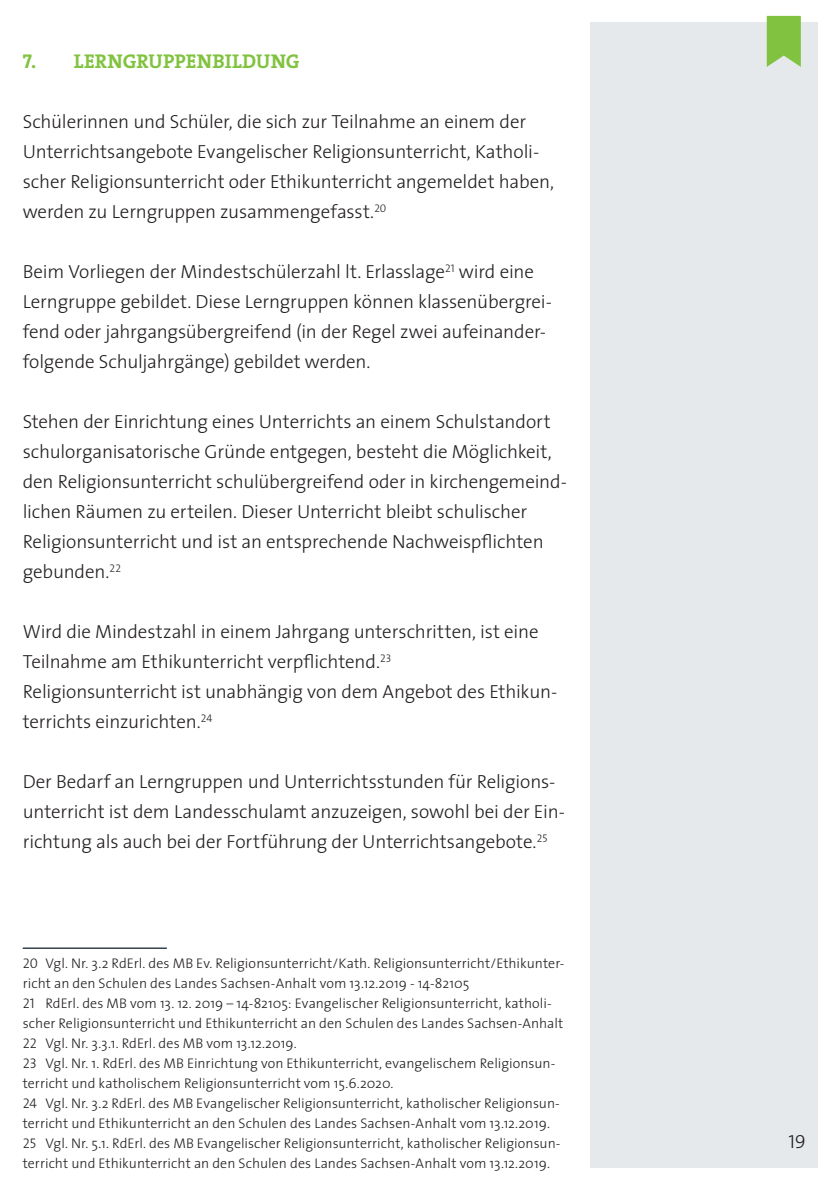
<style>
.page{position:relative;width:840px;height:1191px;background:#fff}
.page>*{position:absolute;margin:0;border:0;box-sizing:border-box;transform-origin:0 0}
.t1{font:20px "The Serif Bold Caps";letter-spacing:.01em;color:#81c340}
.t2{font:300 19px/30px "The Sans";letter-spacing:-.01em;color:#231f20}
.t3{font:19px "The Sans Light Caps";color:#231f20}
.t4{font:300 14px/20px "The Sans";letter-spacing:.005em;color:#231f20}
.s1{font-family:"The Sans Light Caps";font-weight:400}
</style>
<div class="page">
<div style="left:590px;top:23px;width:226px;height:1145px;background:#e5e9eb"></div>
<svg style="left:766px;top:16px;width:34px;height:51px;background:#8ec857"></svg>
<hr style="left:23px;top:947px;width:144px;height:2px;background:#38454d">
<p class="t1" style="left:23px;top:45px;width:278px">7. LERNGRUPPENBILDUNG</p>
<p class="t2" style="left:23px;top:106px;width:532px">Schülerinnen und Schüler, die sich zur Teilnahme an einem der Unterrichtsangebote Evangelischer Religionsunterricht, Katholi&shy;scher Religionsunterricht oder Ethikunterricht angemeldet haben, werden zu Lerngruppen zusammengefasst.<sup>20</sup></p>
<p class="t2" style="left:23px;top:256px;width:530px">Beim Vorliegen der Mindestschülerzahl lt. Erlasslage<sup>21</sup> wird eine Lerngruppe gebildet. Diese Lerngruppen können klassenübergrei&shy;fend oder jahrgangsübergreifend (in der Regel zwei aufeinander&shy;folgende Schuljahrgänge) gebildet werden.</p>
<p class="t2" style="left:23px;top:406px;width:545px">Stehen der Einrichtung eines Unterrichts an einem Schulstandort schulorganisatorische Gründe entgegen, besteht die Möglichkeit, den Religionsunterricht schulübergreifend oder in kirchengemeind&shy;lichen Räumen zu erteilen. Dieser Unterricht bleibt schulischer Religionsunterricht und ist an entsprechende Nachweispflichten gebunden.<sup>22</sup></p>
<p class="t2" style="left:23px;top:616px;width:536px">Wird die Mindestzahl in einem Jahrgang unterschritten, ist eine Teilnahme am Ethikunterricht verpflichtend.<sup>23<br></sup>Religionsunterricht ist unabhängig von dem Angebot des Ethikun&shy;terrichts einzurichten.<sup>24</sup></p>
<p class="t2" style="left:23px;top:766px;width:543px">Der Bedarf an Lerngruppen und Unterrichtsstunden für Religions&shy;unterricht ist dem Landesschulamt anzuzeigen, sowohl bei der Ein&shy;richtung als auch bei der Fortführung der Unterrichtsangebote.<sup>25</sup></p>
<p class="t4" style="left:23px;top:953px;width:543px"><span class="s1">20</span> Vgl. Nr. 3.2 RdErl. des MB Ev. Religionsunterricht/Kath. Religionsunterricht/Ethikunter&shy;richt an den Schulen des Landes Sachsen-Anhalt vom 13.12.2019 - 14-82105<br><span class="s1">21</span> RdErl. des MB vom 13. 12. 2019 – 14-82105: Evangelischer Religionsunterricht, katholi&shy;scher Religionsunterricht und Ethikunterricht an den Schulen des Landes Sachsen-Anhalt <span class="s1">22</span> Vgl. Nr. 3.3.1. RdErl. des MB vom 13.12.2019<span class="s1">.<br>23</span> Vgl. Nr. 1. RdErl. des MB Einrichtung von Ethikunterricht, evangelischem Religionsun&shy;terricht und katholischem Religionsunterricht vom 15.6.2020<span class="s1">.<br>24</span> Vgl. Nr. 3.2 RdErl. des MB Evangelischer Religionsunterricht, katholischer Religionsun&shy;terricht und Ethikunterricht an den Schulen des Landes Sachsen-Anhalt vom 13.12.2019<span class="s1">.<br>25</span> Vgl. Nr. 5.1. RdErl. des MB Evangelischer Religionsunterricht, katholischer Religionsun&shy;terricht und Ethikunterricht an den Schulen des Landes Sachsen-Anhalt vom 13.12.2019<span class="s1">.</span></p>
<p class="t3" style="left:788px;top:1131px;width:19px">19</p>
</div>
